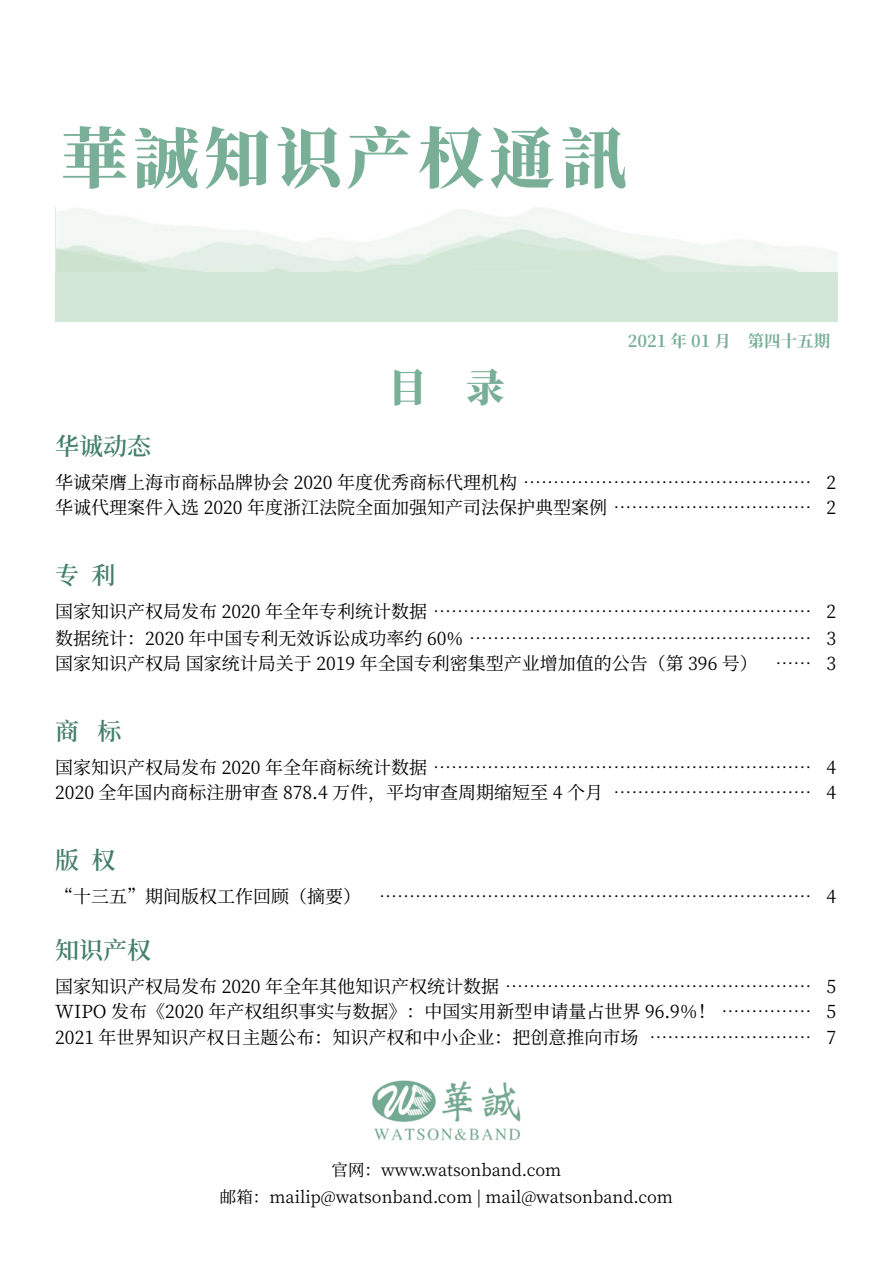
<style>
.page{position:relative;width:893px;height:1263px;background:#fff}
.page>*{position:absolute;margin:0;border:0;box-sizing:border-box;transform-origin:0 0}
.t1{font:800 66px "Source Han Serif CN";letter-spacing:.08em;color:#78af96}
.t2{font:800 39px "Source Han Serif CN";color:#78af96}
.t3{font:600 24px "Source Han Serif CN";color:#44806b}
.t4{font:18px/25.5px "Source Han Serif CN";color:#000}
.t5{font:16.5px/27px "Source Han Serif CN";color:#000;text-align:center}
.t6{font:700 16.5px "Source Han Serif CN";color:#78af96}
</style>
<div class="page">
<img style="left:372px;top:1080px;width:149px;height:61px">
<h1 class="t1" style="left:62px;top:121px;width:566px">華誠知识产权通訊</h1>
<h2 class="t2" style="left:388px;top:366px;width:118px">目 录</h2>
<p class="t6" style="left:628px;top:332px;width:204px">2021 年 01 月 第四十五期</p>
<h3 class="t3" style="left:55px;top:433px;width:98px">华诚动态</h3>
<p class="t4" style="left:55px;top:470px;width:782px">华诚荣膺上海市商标品牌协会 2020 年度优秀商标代理机构 ………………………………………… 2华诚代理案件入选 2020 年度浙江法院全面加强知产司法保护典型案例 …………………………… 2</p>
<h3 class="t3" style="left:55px;top:562px;width:62px">专 利</h3>
<p class="t4" style="left:55px;top:598px;width:782px;line-height:26.2px;text-align:justify">国家知识产权局发布 2020 年全年专利统计数据 ……………………………………………………… 2数据统计：2020 年中国专利无效诉讼成功率约 60% ………………………………………………… 3国家知识产权局 国家统计局关于 2019 年全国专利密集型产业增加值的公告（第 396 号） …… 3</p>
<h3 class="t3" style="left:55px;top:718px;width:68px">商 标</h3>
<p class="t4" style="left:55px;top:755px;width:782px">国家知识产权局发布 2020 年全年商标统计数据 ……………………………………………………… 4<br>2020 全年国内商标注册审查 878.4 万件，平均审查周期缩短至 4 个月 …………………………… 4</p>
<h3 class="t3" style="left:55px;top:847px;width:62px">版 权</h3>
<p class="t4" style="left:55px;top:884px;width:782px">“十三五”期间版权工作回顾（摘要） ……………………………………………………………… 4</p>
<h3 class="t3" style="left:55px;top:937px;width:98px">知识产权</h3>
<p class="t4" style="left:55px;top:974px;width:782px;text-align:justify">国家知识产权局发布 2020 年全年其他知识产权统计数据 …………………………………………… 5<br>WIPO 发布《2020 年产权组织事实与数据》：中国实用新型申请量占世界 96.9％！ …………… 5<br>2021 年世界知识产权日主题公布：知识产权和中小企业：把创意推向市场 ……………………… 7</p>
<p class="t5" style="left:220px;top:1156px;width:455px">官网：www.watsonband.com<br>邮箱：mailip@watsonband.com | mail@watsonband.com</p>
</div>
